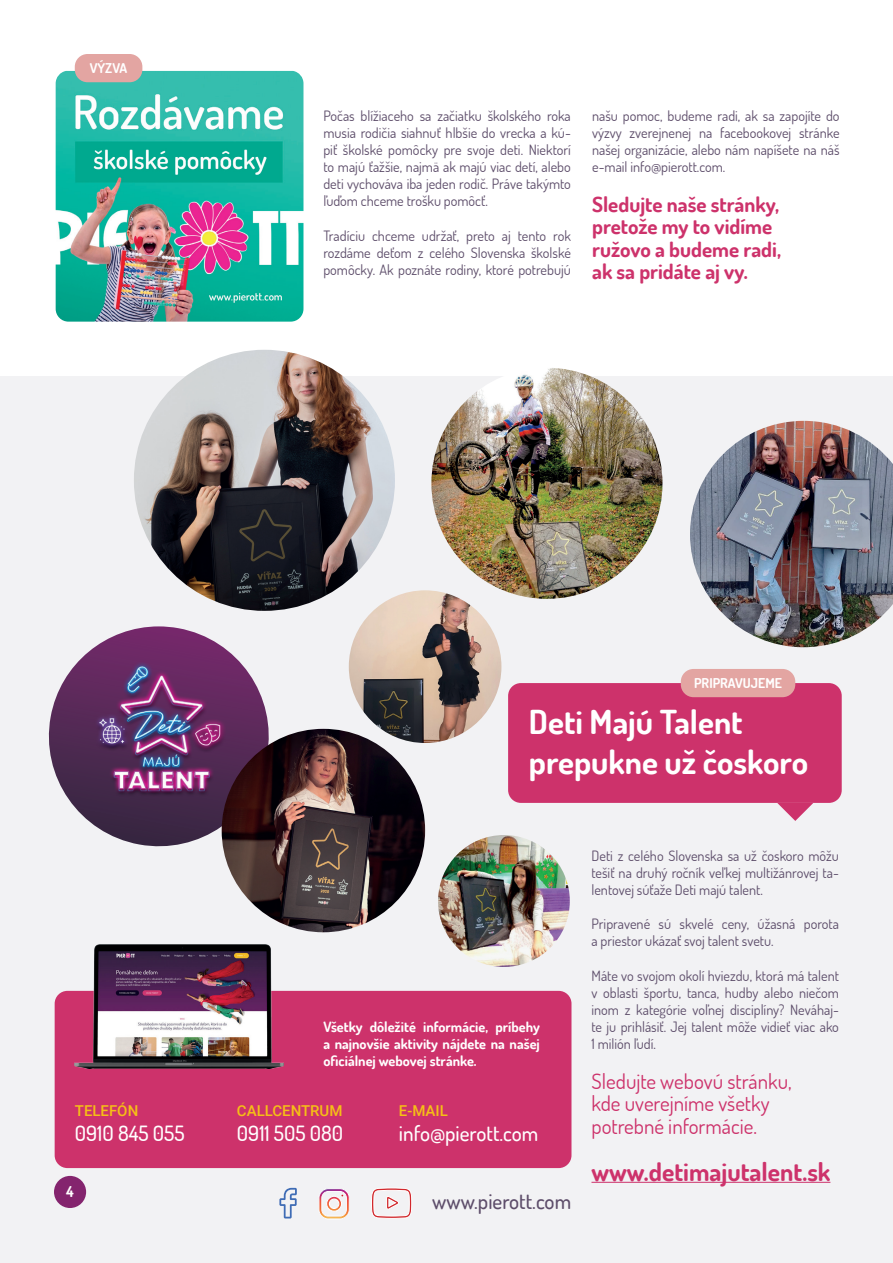
<style>
.page{position:relative;width:893px;height:1263px;background:#fff}
.page>*{position:absolute;margin:0;border:0;box-sizing:border-box;transform-origin:0 0}
.t1{font:700 33px/39.6px "Dosis";color:#fff}
.t2{font:700 25.5px "Dosis";color:#cd326b}
.t3{font:700 21px "Dosis";color:#cd326b}
.t4{font:21px "Dosis";color:#cd326b}
.t5{font:500 21px "Dosis";color:#fff}
.t6{font:500 21px "Dosis";color:#5d4d6a}
.t7{font:500 15px "Roboto";color:#f5bf16}
.t8{font:700 15px "Dosis";color:#fff}
.t9{font:14.25px/17.1px "Dosis";color:#5d4d6a;text-align:justify}
.t10{font:700 14.25px/17.1px "Dosis";color:#fff;text-align:justify}
.t11{font:700 13.5px "Dosis";color:#fff}
</style>
<div class="page">
<div style="left:0;top:376px;width:893px;height:887px;background:#f2f2f4"></div>
<div style="left:54px;top:1176px;width:32px;height:32px;background:#84246e;border-radius:50%"></div>
<div style="left:55px;top:991px;width:516px;height:177px;background:#cd326b;border-radius:13px"></div>
<svg style="left:371px;top:1188px;width:41px;height:30px"></svg>
<svg style="left:319px;top:1189px;width:30px;height:30px"></svg>
<svg style="left:279px;top:1188px;width:18px;height:30px"></svg>
<img style="left:75px;top:944px;width:209px;height:125px">
<svg style="left:777px;top:803px;width:36px;height:18px"></svg>
<div style="left:508px;top:683px;width:334px;height:120px;background:#cd326b;border-radius:13px"></div>
<div style="left:681px;top:669px;width:114px;height:28px;background:#e3a5a2;border-radius:13px"></div>
<hr style="left:591px;top:1182px;width:239px;height:1px;background:#cd326b">
<svg style="left:48px;top:626px;width:230px;height:229px"></svg>
<img style="left:95px;top:661px;width:131px;height:136px">
<img style="left:56px;top:71px;width:247px;height:251px">
<div style="left:75px;top:54px;width:67px;height:28px;background:#e3a5a2;border-radius:13px"></div>
<img style="left:438px;top:835px;width:132px;height:132px;border-radius:66px">
<img style="left:222px;top:729px;width:203px;height:203px;border-radius:102px">
<img style="left:134px;top:350px;width:261px;height:261px;border-radius:131px">
<img style="left:431px;top:368px;width:231px;height:231px;border-radius:116px">
<img style="left:690px;top:421px;width:203px;height:226px">
<img style="left:349px;top:590px;width:152px;height:153px;border-radius:76px">
<p class="t11" style="left:90px;top:59px;width:39px">VÝZVA</p>
<p class="t9" style="left:323px;top:107px;width:249px">Počas blížiaceho sa začiatku školského roka musia rodičia siahnuť hlbšie do vrecka a kú&shy;piť školské pomôcky pre svoje deti. Niektorí to majú ťažšie, najmä ak majú viac detí, alebo deti vychováva iba jeden rodič. Práve takýmto ľuďom chceme trošku pomôcť.</p>
<p class="t9" style="left:323px;top:226px;width:249px">Tradíciu chceme udržať, preto aj tento rok rozdáme deťom z celého Slovenska školské pomôcky. Ak poznáte rodiny, ktoré potrebujú</p>
<p class="t9" style="left:592px;top:107px;width:249px">našu pomoc, budeme radi, ak sa zapojíte do výzvy zverejnenej na facebookovej stránke našej organizácie, alebo nám napíšete na náš e-mail info@pierott.com.</p>
<p class="t3" style="left:592px;top:191px;width:189px">Sledujte naše stránky,</p>
<p class="t3" style="left:592px;top:213px;width:182px">pretože my to vidíme</p>
<p class="t3" style="left:592px;top:236px;width:190px">ružovo a budeme radi,</p>
<p class="t3" style="left:592px;top:258px;width:157px">ak sa pridáte aj vy.</p>
<p class="t11" style="left:694px;top:674px;width:89px">PRIPRAVUJEME</p>
<p class="t1" style="left:529px;top:702px;width:281px">Deti Majú Talent prepukne už čoskoro</p>
<p class="t10" style="left:323px;top:1018px;width:218px">Všetky dôležité informácie, príbehy a najnovšie aktivity nájdete na našej oficiálnej webovej stránke.</p>
<p class="t7" style="left:75px;top:1100px;width:65px">TELEFÓN</p>
<p class="t7" style="left:237px;top:1100px;width:107px">CALLCENTRUM</p>
<p class="t7" style="left:399px;top:1100px;width:51px">E-MAIL</p>
<p class="t5" style="left:75px;top:1120px;width:111px">0910 845 055</p>
<p class="t5" style="left:237px;top:1120px;width:108px">0911 505 080</p>
<p class="t5" style="left:399px;top:1120px;width:141px">info@pierott.com</p>
<p class="t8" style="left:66px;top:1182px;width:9px">4</p>
<p class="t6" style="left:432px;top:1187px;width:140px">www.pierott.com</p>
<p class="t9" style="left:591px;top:847px;width:249px">Deti z celého Slovenska sa už čoskoro môžu tešiť na druhý ročník veľkej multižánrovej ta&shy;lentovej súťaže Deti majú talent.</p>
<p class="t9" style="left:591px;top:915px;width:249px">Pripravené sú skvelé ceny, úžasná porota</p>
<p class="t9" style="left:591px;top:932px;width:184px">a priestor ukázať svoj talent svetu.</p>
<p class="t9" style="left:591px;top:966px;width:249px">Máte vo svojom okolí hviezdu, ktorá má talent v oblasti športu, tanca, hudby alebo niečom inom z kategórie voľnej disciplíny? Neváhaj&shy;te ju prihlásiť. Jej talent môže vidieť viac ako</p>
<p class="t9" style="left:591px;top:1035px;width:66px">1 milión ľudí.</p>
<p class="t4" style="left:591px;top:1067px;width:202px">Sledujte webovú stránku,</p>
<p class="t4" style="left:591px;top:1090px;width:180px">kde uverejníme všetky</p>
<p class="t4" style="left:591px;top:1112px;width:167px">potrebné informácie.</p>
<p class="t2" style="left:591px;top:1155px;width:240px">www.detimajutalent.sk</p>
</div>
